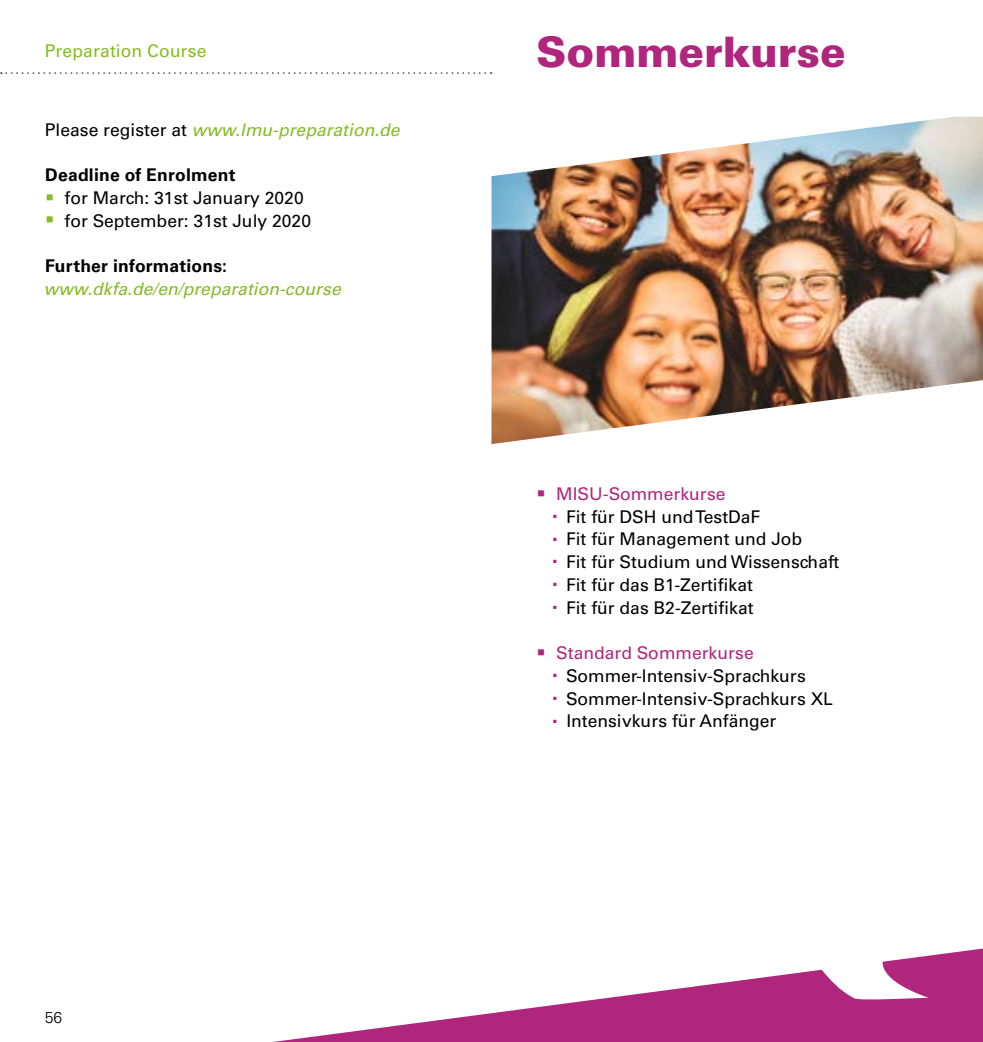
<style>
.page{position:relative;width:983px;height:1042px;background:#fff}
.page>*{position:absolute;margin:0;border:0;box-sizing:border-box;transform-origin:0 0}
.t1{font:900 42px "Univers LT Std";color:#b0267d}
.t2{font:17.5px "Univers LT Std";color:#000}
.t3{font:italic 17.5px "Univers LT Std";color:#85bc22}
.t4{font:700 17.5px "Univers LT Std";letter-spacing:.01em;color:#000}
.t5{font:17.5px "Univers LT Std";color:#b0267d}
.t6{font:17.5px "Univers LT Std";letter-spacing:.01em;color:#85bc22}
.t7{font:300 15.75px "Univers LT Std";color:#000}
.s1{font-style:normal;color:#000}
.s2{font-family:"Arial";font-size:26.25px;color:#85bc22}
.s3{font-family:"Arial";font-size:26.25px}
.s4{font-family:"Arial";font-size:14px;color:#b0267d}
</style>
<div class="page">
<img style="left:491px;top:117px;width:491px;height:327px">
<svg style="left:273px;top:948px;width:709px;height:94px"></svg>
<svg style="left:1px;top:72px;width:490px;height:2px"></svg>
<p class="t6" style="left:45px;top:41px;width:163px">Preparation Course</p>
<p class="t3" style="left:45px;top:119px;width:356px"><span class="s1">Please register at</span> www.lmu-preparation.de</p>
<p class="t4" style="left:45px;top:165px;width:192px">Deadline of Enrolment</p>
<p class="t2" style="left:45px;top:187px;width:260px"><span class="s2">▪</span> for March: 31st January 2020</p>
<p class="t2" style="left:45px;top:210px;width:267px"><span class="s2">▪</span> for September: 31st July 2020</p>
<p class="t4" style="left:45px;top:256px;width:183px">Further informations:</p>
<p class="t3" style="left:44px;top:278px;width:298px">www.dkfa.de/en/preparation-course</p>
<p class="t7" style="left:45px;top:1008px;width:19px">56</p>
<h1 class="t1" style="left:536px;top:26px;width:311px">Sommerkurse</h1>
<p class="t5" style="left:536px;top:483px;width:190px"><span class="s3">▪</span> MISU-Sommerkurse</p>
<p class="t2" style="left:552px;top:506px;width:209px"><span class="s4">▪</span> Fit für DSH und TestDaF</p>
<p class="t2" style="left:552px;top:529px;width:251px"><span class="s4">▪</span> Fit für Management und Job</p>
<p class="t2" style="left:552px;top:551px;width:288px"><span class="s4">▪</span> Fit für Studium und Wissenschaft</p>
<p class="t2" style="left:552px;top:574px;width:202px"><span class="s4">▪</span> Fit für das B1-Zertifikat</p>
<p class="t2" style="left:552px;top:597px;width:203px"><span class="s4">▪</span> Fit für das B2-Zertifikat</p>
<p class="t5" style="left:536px;top:642px;width:219px"><span class="s3">▪</span> Standard Sommerkurse</p>
<p class="t2" style="left:552px;top:665px;width:255px"><span class="s4">▪</span> Sommer-Intensiv-Sprachkurs</p>
<p class="t2" style="left:552px;top:688px;width:282px"><span class="s4">▪</span> Sommer-Intensiv-Sprachkurs XL</p>
<p class="t2" style="left:552px;top:711px;width:225px"><span class="s4">▪</span> Intensivkurs für Anfänger</p>
</div>
